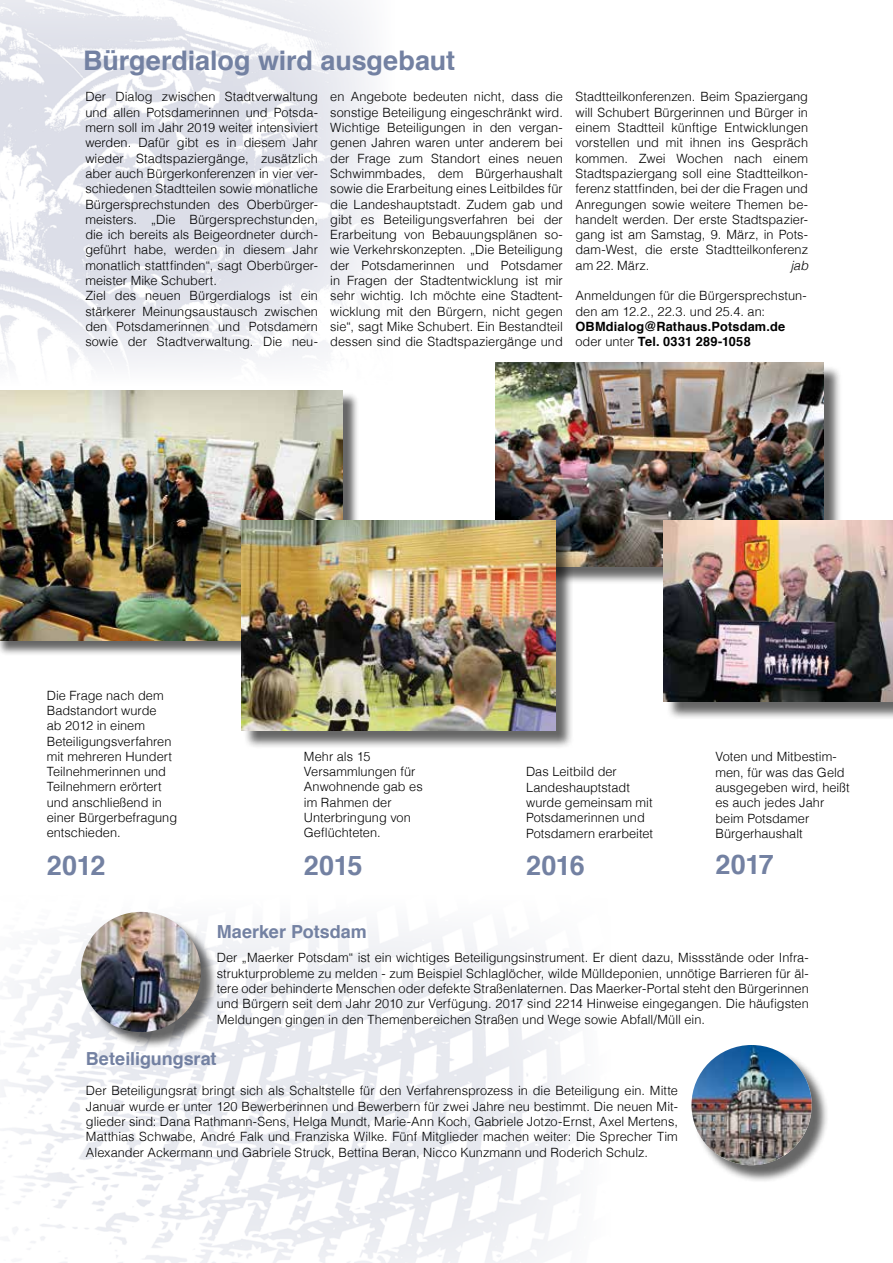
<style>
.page{position:relative;width:893px;height:1263px;background:#fff}
.page>*{position:absolute;margin:0;border:0;box-sizing:border-box;transform-origin:0 0}
.t1{font:700 27px "Helvetica";letter-spacing:-.005em;color:#7381a2}
.t2{font:700 18px "Helvetica";color:#7381a2}
.t3{font:300 12.75px/15.3px "Helvetica";color:#000}
.t4{font:700 12.75px/15.3px "Helvetica";letter-spacing:.015em;color:#000}
.t5{font:italic 300 12.75px "Helvetica";color:#000}
.s1{font-weight:300}
</style>
<div class="page">
<img style="left:0;top:911px;width:574px;height:352px">
<img style="left:0;top:0;width:373px;height:366px">
<div style="left:0;top:392px;width:359px;height:265px;background:#000;opacity:.6"></div>
<img style="left:0;top:390px;width:342px;height:250px">
<div style="left:498px;top:365px;width:345px;height:220px;background:#000;opacity:.6"></div>
<img style="left:496px;top:362px;width:328px;height:204px">
<div style="left:243px;top:523px;width:331px;height:226px;background:#000;opacity:.6"></div>
<img style="left:241px;top:520px;width:314px;height:210px">
<div style="left:666px;top:523px;width:227px;height:197px;background:#000;opacity:.6"></div>
<img style="left:664px;top:520px;width:229px;height:181px">
<div style="left:83px;top:914px;width:136px;height:135px;background:#000;opacity:.6"></div>
<img style="left:81px;top:912px;width:120px;height:120px;border-radius:60px">
<div style="left:694px;top:1047px;width:135px;height:136px;background:#000;opacity:.6"></div>
<img style="left:691px;top:1045px;width:121px;height:120px;border-radius:60px">
<h1 class="t1" style="left:83px;top:38px;width:374px">Bürgerdialog wird ausgebaut</h1>
<p class="t3" style="left:85px;top:88px;width:234px">Der Dialog zwischen Stadtverwaltung und allen Potsdamerinnen und Potsda&shy;mern soll im Jahr 2019 weiter intensiviert werden. Dafür gibt es in diesem Jahr wieder Stadtspaziergänge, zusätzlich aber auch Bürgerkonferenzen in vier ver&shy;schiedenen Stadtteilen sowie monatliche Bürgersprechstunden des Oberbürger&shy;meisters. „Die Bürgersprechstunden, die ich bereits als Beigeordneter durch&shy;geführt habe, werden in diesem Jahr monatlich stattfinden“, sagt Oberbürger&shy;meister Mike Schubert.<br>Ziel des neuen Bürgerdialogs ist ein stärkerer Meinungsaustausch zwischen den Potsdamerinnen und Potsdamern sowie der Stadtverwaltung. Die neu-</p>
<p class="t3" style="left:330px;top:88px;width:234px;text-align:justify">en Angebote bedeuten nicht, dass die sonstige Beteiligung eingeschränkt wird.<br>Wichtige Beteiligungen in den vergan&shy;genen Jahren waren unter anderem bei der Frage zum Standort eines neuen Schwimmbades, dem Bürgerhaushalt sowie die Erarbeitung eines Leitbildes für die Landeshauptstadt. Zudem gab und gibt es Beteiligungsverfahren bei der Erarbeitung von Bebauungsplänen so&shy;wie Verkehrskonzepten. „Die Beteiligung der Potsdamerinnen und Potsdamer in Fragen der Stadtentwicklung ist mir sehr wichtig. Ich möchte eine Stadtent&shy;wicklung mit den Bürgern, nicht gegen sie“, sagt Mike Schubert. Ein Bestandteil dessen sind die Stadtspaziergänge und</p>
<p class="t3" style="left:575px;top:88px;width:234px;text-align:justify">Stadtteilkonferenzen. Beim Spaziergang will Schubert Bürgerinnen und Bürger in einem Stadtteil künftige Entwicklungen vorstellen und mit ihnen ins Gespräch kommen. Zwei Wochen nach einem Stadtspaziergang soll eine Stadtteilkon&shy;ferenz stattfinden, bei der die Fragen und Anregungen sowie weitere Themen be&shy;handelt werden. Der erste Stadtspazier&shy;gang ist am Samstag, 9. März, in Pots&shy;dam-West, die erste Stadtteilkonferenz am 22. März.</p>
<p class="t5" style="left:790px;top:254px;width:19px">jab</p>
<p class="t3" style="left:575px;top:287px;width:233px">Anmeldungen für die Bürgersprechstun&shy;den am 12.2., 22.3. und 25.4. an:</p>
<p class="t4" style="left:575px;top:319px;width:211px">OBMdialog@Rathaus.Potsdam.de <span class="s1">oder unter</span> Tel. 0331 289-1058</p>
<p class="t3" style="left:47px;top:686px;width:132px">Die Frage nach dem<br>Badstandort wurde<br>ab 2012 in einem<br>Beteiligungsverfahren mit mehreren Hundert<br>Teilnehmerinnen und<br>Teilnehmern erörtert und anschließend in einer Bürgerbefragung entschieden.</p>
<h1 class="t1" style="left:47px;top:844px;width:60px">2012</h1>
<p class="t3" style="left:304px;top:748px;width:120px">Mehr als 15<br>Versammlungen für<br>Anwohnende gab es im Rahmen der<br>Unterbringung von<br>Geflüchteten.</p>
<h1 class="t1" style="left:304px;top:844px;width:60px">2015</h1>
<h2 class="t2" style="left:217px;top:917px;width:152px">Maerker Potsdam</h2>
<p class="t3" style="left:526px;top:763px;width:129px">Das Leitbild der<br>Landeshauptstadt wurde gemeinsam mit<br>Potsdamerinnen und<br>Potsdamern erarbeitet</p>
<h1 class="t1" style="left:526px;top:844px;width:60px">2016</h1>
<p class="t3" style="left:715px;top:748px;width:136px">Voten und Mitbestim&shy;men, für was das Geld ausgegeben wird, heißt es auch jedes Jahr beim Potsdamer<br>Bürgerhaushalt</p>
<h1 class="t1" style="left:715px;top:843px;width:60px">2017</h1>
<p class="t3" style="left:217px;top:949px;width:594px;text-align:justify">Der „Maerker Potsdam“ ist ein wichtiges Beteiligungsinstrument. Er dient dazu, Missstände oder Infra&shy;strukturprobleme zu melden - zum Beispiel Schlaglöcher, wilde Mülldeponien, unnötige Barrieren für äl&shy;tere oder behinderte Menschen oder defekte Straßenlaternen. Das Maerker-Portal steht den Bürgerinnen und Bürgern seit dem Jahr 2010 zur Verfügung. 2017 sind 2214 Hinweise eingegangen. Die häufigsten Meldungen gingen in den Themenbereichen Straßen und Wege sowie Abfall/Müll ein.</p>
<h2 class="t2" style="left:86px;top:1044px;width:132px">Beteiligungsrat</h2>
<p class="t3" style="left:86px;top:1082px;width:594px;text-align:justify">Der Beteiligungsrat bringt sich als Schaltstelle für den Verfahrensprozess in die Beteiligung ein. Mitte Januar wurde er unter 120 Bewerberinnen und Bewerbern für zwei Jahre neu bestimmt. Die neuen Mit&shy;glieder sind: Dana Rathmann-Sens, Helga Mundt, Marie-Ann Koch, Gabriele Jotzo-Ernst, Axel Mertens, Matthias Schwabe, André Falk und Franziska Wilke. Fünf Mitglieder machen weiter: Die Sprecher Tim Alexander Ackermann und Gabriele Struck, Bettina Beran, Nicco Kunzmann und Roderich Schulz.</p>
</div>
